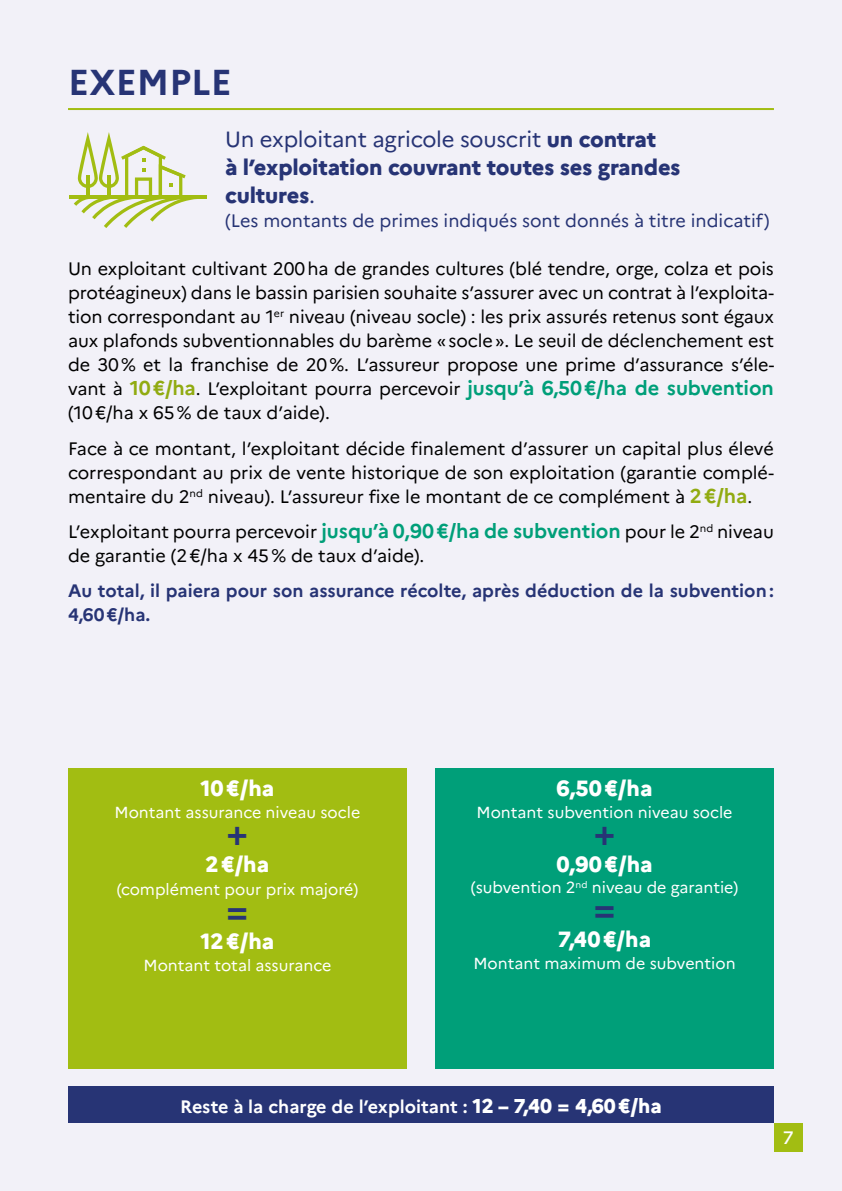
<style>
.page{position:relative;width:842px;height:1191px;background:#f2f1f8}
.page>*{position:absolute;margin:0;border:0;box-sizing:border-box;transform-origin:0 0}
.t1{font:700 36px "Marianne";color:#273475}
.t2{font:800 22px/28px "Marianne";letter-spacing:-.01em;color:#273475}
.t3{font:800 22px "Marianne";color:#fff}
.t4{font:18px/24px "Marianne";color:#000;text-align:justify}
.t5{font:700 18px/24px "Marianne";color:#273475}
.t6{font:18px "Marianne";color:#273475}
.t7{font:700 18px "Marianne";color:#fff}
.t8{font:500 18px "Marianne";color:#fff}
.t9{font:16px "Marianne";color:#fff}
.s1{font-weight:400}
.s2{font-weight:700;font-size:20px;color:#91ab11}
.s3{font-weight:700;font-size:20px;color:#009f79}
.s4{font-weight:800;font-size:20px}
</style>
<div class="page">
<hr style="left:68px;top:108px;width:706px;height:2px;background:#a2bd12">
<hr style="left:69px;top:195px;width:138px;height:4px;background:#a2bd12">
<svg style="left:74px;top:132px;width:123px;height:96px"></svg>
<div style="left:68px;top:768px;width:339px;height:300px;background:#a2bd12"></div>
<div style="left:68px;top:1087px;width:706px;height:36px;background:#273475"></div>
<div style="left:435px;top:768px;width:339px;height:300px;background:#009f79"></div>
<div style="left:774px;top:1123px;width:28px;height:28px;background:#a2bd12"></div>
<h1 class="t1" style="left:68px;top:60px;width:165px">EXEMPLE</h1>
<p class="t2" style="left:225px;top:125px;width:457px"><span class="s1">Un exploitant agricole souscrit</span> un contrat<br>à l’exploitation couvrant toutes ses grandes cultures<span class="s1">.</span></p>
<p class="t6" style="left:225px;top:210px;width:546px">(Les montants de primes indiqués sont donnés à titre indicatif)</p>
<p class="t4" style="left:68px;top:257px;width:708px">Un exploitant cultivant 200ha de grandes cultures (blé tendre, orge, colza et pois protéagineux) dans le bassin parisien souhaite s’assurer avec un contrat à l’exploita&shy;tion correspondant au 1<sup>er</sup> niveau (niveau socle) : les prix assurés retenus sont égaux aux plafonds subventionnables du barème «socle». Le seuil de déclenchement est de 30% et la franchise de 20%. L’assureur propose une prime d’assurance s’éle&shy;vant à <span class="s2">10€/ha</span>. L’exploitant pourra percevoir <span class="s3">jusqu’à 6,50€/ha de subvention </span>(10€/ha x 65% de taux d’aide).</p>
<p class="t4" style="left:68px;top:436px;width:707px">Face à ce montant, l’exploitant décide finalement d’assurer un capital plus élevé correspondant au prix de vente historique de son exploitation (garantie complé&shy;mentaire du 2<sup>nd</sup> niveau). L’assureur fixe le montant de ce complément à <span class="s2">2€/ha</span>.</p>
<p class="t4" style="left:68px;top:519px;width:707px">L’exploitant pourra percevoir <span class="s3">jusqu’à 0,90€/ha de subvention</span> pour le 2<sup>nd</sup> niveau de garantie (2€/ha x 45% de taux d’aide).</p>
<p class="t5" style="left:68px;top:579px;width:707px">Au total, il paiera pour son assurance récolte, après déduction de la subvention:<br>4,60€/ha.</p>
<p class="t3" style="left:200px;top:775px;width:75px">10€/ha</p>
<p class="t9" style="left:115px;top:802px;width:247px">Montant assurance niveau socle</p>
<h1 class="t1" style="left:227px;top:810px;width:23px">+</h1>
<p class="t3" style="left:206px;top:850px;width:65px">2€/ha</p>
<p class="t9" style="left:117px;top:879px;width:243px">(complément pour prix majoré)</p>
<h1 class="t1" style="left:227px;top:887px;width:23px">=</h1>
<p class="t3" style="left:200px;top:927px;width:75px">12€/ha</p>
<p class="t9" style="left:144px;top:955px;width:189px">Montant total assurance</p>
<p class="t3" style="left:557px;top:775px;width:97px">6,50€/ha</p>
<p class="t9" style="left:476px;top:802px;width:257px">Montant subvention niveau socle</p>
<h1 class="t1" style="left:594px;top:810px;width:23px">+</h1>
<p class="t3" style="left:556px;top:850px;width:98px">0,90€/ha</p>
<p class="t9" style="left:471px;top:877px;width:269px">(subvention 2<sup>nd</sup> niveau de garantie)</p>
<h1 class="t1" style="left:594px;top:885px;width:23px">=</h1>
<p class="t3" style="left:558px;top:925px;width:95px">7,40€/ha</p>
<p class="t9" style="left:473px;top:953px;width:264px">Montant maximum de subvention</p>
<p class="t7" style="left:180px;top:1095px;width:483px">Reste à la charge de l’exploitant : <span class="s4">12 – 7,40 = 4,60€/ha</span></p>
<p class="t8" style="left:783px;top:1126px;width:12px">7</p>
</div>
